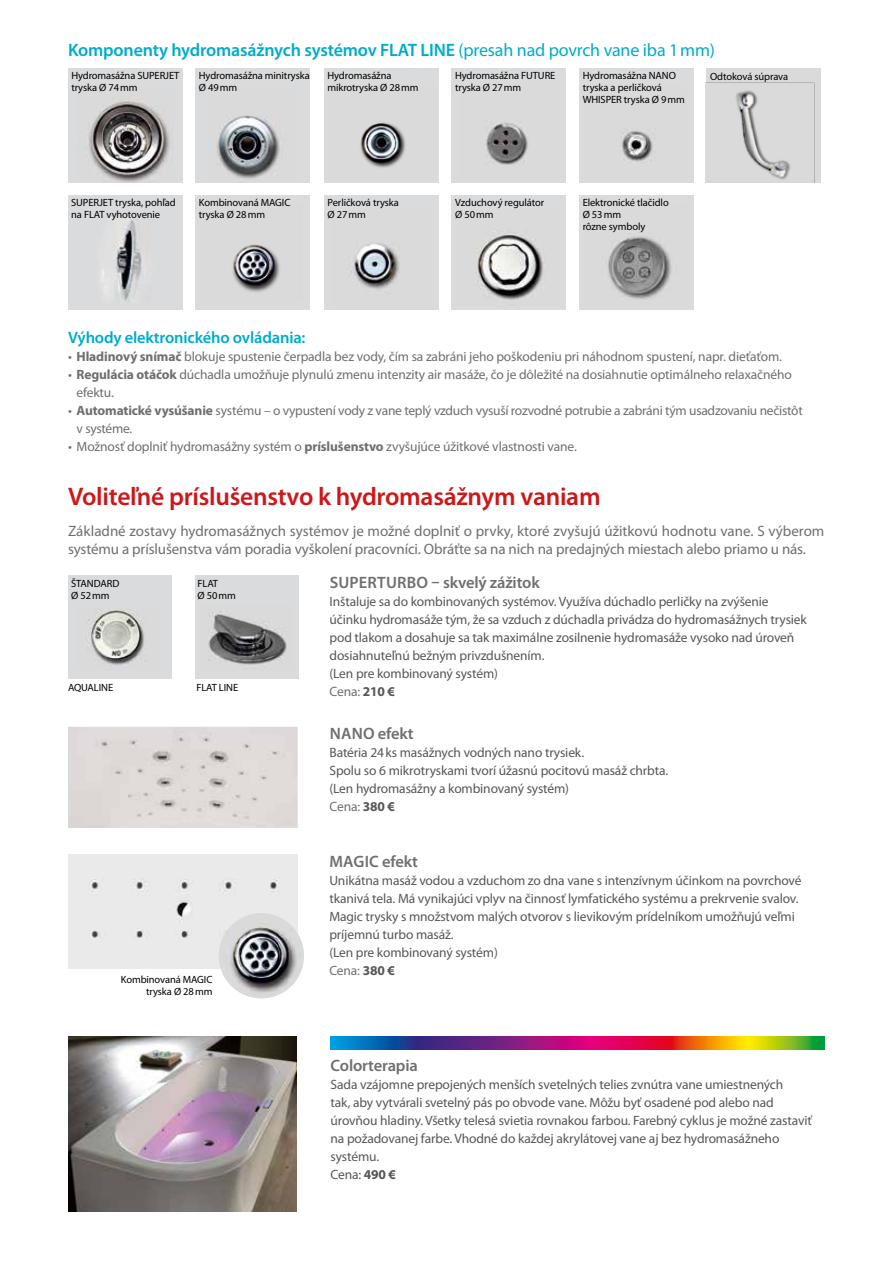
<style>
.page{position:relative;width:893px;height:1263px;background:#fff}
.page>*{position:absolute;margin:0;border:0;box-sizing:border-box;transform-origin:0 0}
.t1{font:600 25.5px "Myriad Pro";letter-spacing:-.01em;color:#cd1719}
.t2{font:600 18px "Myriad Pro";letter-spacing:-.01em;color:#00acc9}
.t3{font:600 16.5px "Myriad Pro";letter-spacing:-.01em;color:#706f6f}
.t4{font:600 16.5px "Myriad Pro";letter-spacing:-.01em;color:#00acc9}
.t5{font:15px/18px "Myriad Pro";letter-spacing:-.01em;color:#706f6f}
.t6{font:13.5px/18px "Myriad Pro";letter-spacing:-.01em;color:#575756}
.t7{font:13.5px/18px "Myriad Pro";letter-spacing:-.01em;color:#706f6f}
.t8{font:10.5px/12px "Myriad Pro";letter-spacing:-.01em;color:#000}
.s1{font-weight:400}
.s2{font-weight:700}
.s3{color:#706f6f}
</style>
<div class="page">
<div style="left:196px;top:68px;width:114px;height:114px;background:#dadbdd"></div>
<img style="left:217px;top:115px;width:63px;height:64px">
<div style="left:324px;top:68px;width:115px;height:114px;background:#dadbdd"></div>
<img style="left:360px;top:122px;width:46px;height:46px">
<div style="left:68px;top:68px;width:115px;height:114px;background:#dadbdd"></div>
<img style="left:88px;top:97px;width:82px;height:85px">
<div style="left:579px;top:68px;width:115px;height:114px;background:#dadbdd"></div>
<img style="left:621px;top:130px;width:32px;height:32px">
<div style="left:452px;top:68px;width:114px;height:114px;background:#dadbdd"></div>
<img style="left:485px;top:121px;width:43px;height:44px">
<div style="left:196px;top:195px;width:114px;height:114px;background:#dadbdd"></div>
<img style="left:232px;top:244px;width:48px;height:48px">
<div style="left:68px;top:195px;width:114px;height:114px;background:#dadbdd"></div>
<img style="left:101px;top:217px;width:45px;height:84px">
<div style="left:452px;top:195px;width:114px;height:115px;background:#dadbdd"></div>
<img style="left:476px;top:232px;width:67px;height:68px">
<div style="left:579px;top:195px;width:115px;height:115px;background:#dadbdd"></div>
<img style="left:608px;top:232px;width:64px;height:67px">
<div style="left:324px;top:195px;width:115px;height:115px;background:#dadbdd"></div>
<img style="left:350px;top:243px;width:50px;height:47px">
<div style="left:68px;top:575px;width:103px;height:104px;background:#dadbdd"></div>
<img style="left:87px;top:609px;width:60px;height:56px">
<div style="left:195px;top:575px;width:103px;height:104px;background:#dadbdd"></div>
<img style="left:208px;top:611px;width:79px;height:58px">
<div style="left:68px;top:727px;width:230px;height:101px;background:#e0dbd9"></div>
<div style="left:68px;top:854px;width:230px;height:114px;background:#eaeaea"></div>
<img style="left:219px;top:913px;width:85px;height:85px;border-radius:43px">
<img style="left:68px;top:1036px;width:228px;height:176px">
<svg style="left:331px;top:1036px;width:493px;height:13px;background:#8f4f5e"></svg>
<div style="left:706px;top:68px;width:114px;height:115px;background:#dadada"></div>
<img style="left:706px;top:82px;width:109px;height:101px">
<h2 class="t2" style="left:68px;top:39px;width:648px">Komponenty hydromasážnych systémov FLAT LINE <span class="s1">(presah nad povrch vane iba 1mm)</span></h2>
<p class="t8" style="left:71px;top:69px;width:110px">Hydromasážna SUPERJET tryska Ø 74mm</p>
<p class="t8" style="left:199px;top:69px;width:113px">Hydromasážna minitryska<br>Ø 49mm</p>
<p class="t8" style="left:327px;top:69px;width:93px">Hydromasážna mikrotryska Ø 28mm</p>
<p class="t8" style="left:583px;top:69px;width:104px">Hydromasážna NANO tryska a perličková<br>WHISPER tryska Ø 9mm</p>
<p class="t8" style="left:455px;top:69px;width:102px">Hydromasážna FUTURE tryska Ø 27mm</p>
<p class="t8" style="left:710px;top:70px;width:80px">Odtoková súprava</p>
<p class="t8" style="left:71px;top:196px;width:106px">SUPERJET tryska, pohľad na FLAT vyhotovenie</p>
<p class="t8" style="left:455px;top:196px;width:90px">Vzduchový regulátor<br>Ø 50mm</p>
<p class="t8" style="left:583px;top:196px;width:88px">Elektronické tlačidlo<br>Ø 53mm<br>rôzne symboly</p>
<p class="t8" style="left:199px;top:196px;width:93px">Kombinovaná MAGIC tryska Ø 28mm</p>
<p class="t8" style="left:328px;top:196px;width:73px">Perličková tryska<br>Ø 27mm</p>
<p class="t4" style="left:68px;top:327px;width:239px">Výhody elektronického ovládania:</p>
<p class="t7" style="left:68px;top:347px;width:715px">• <span class="s2">Hladinový snímač</span> blokuje spustenie čerpadla bez vody, čím sa zabráni jeho poškodeniu pri náhodnom spustení, napr. dieťaťom.</p>
<p class="t7" style="left:77px;top:365px;width:717px;text-indent:-9px">• <span class="s2">Regulácia otáčok</span> dúchadla umožňuje plynulú zmenu intenzity air masáže, čo je dôležité na dosiahnutie optimálneho relaxačného efektu.</p>
<p class="t7" style="left:77px;top:401px;width:728px;text-indent:-9px">• <span class="s2">Automatické vysúšanie</span> systému – o vypustení vody z vane teplý vzduch vysuší rozvodné potrubie a zabráni tým usadzovaniu nečistôt v systéme.</p>
<p class="t7" style="left:68px;top:437px;width:510px">• Možnosť doplniť hydromasážny systém o <span class="s2">príslušenstvo</span> zvyšujúce úžitkové vlastnosti vane.</p>
<h1 class="t1" style="left:68px;top:481px;width:534px">Voliteľné príslušenstvo k hydromasážnym vaniam</h1>
<p class="t5" style="left:68px;top:521px;width:758px">Základné zostavy hydromasážnych systémov je možné doplniť o prvky, ktoré zvyšujú úžitkovú hodnotu vane. S výberom systému a príslušenstva vám poradia vyškolení pracovníci. Obráťte sa na nich na predajných miestach alebo priamo u nás.</p>
<p class="t8" style="left:71px;top:577px;width:50px">ŠTANDARD<br>Ø 52mm</p>
<p class="t8" style="left:198px;top:577px;width:40px">FLAT<br>Ø 50mm</p>
<p class="t3" style="left:330px;top:572px;width:212px">SUPERTURBO – skvelý zážitok</p>
<p class="t6" style="left:330px;top:592px;width:479px">Inštaluje sa do kombinovaných systémov. Využíva dúchadlo perličky na zvýšenie účinku hydromasáže tým, že sa vzduch z dúchadla privádza do hydromasážnych trysiek pod tlakom a dosahuje sa tak maximálne zosilnenie hydromasáže vysoko nad úroveň dosiahnuteľnú bežným privzdušnením.<br>(Len pre kombinovaný systém)<br><span class="s3">Cena:</span> <span class="s2">210 €</span></p>
<p class="t3" style="left:330px;top:723px;width:85px">NANO efekt</p>
<p class="t6" style="left:330px;top:743px;width:340px">Batéria 24ks masážnych vodných nano trysiek.<br>Spolu so 6 mikrotryskami tvorí úžasnú pocitovú masáž chrbta. (Len hydromasážny a kombinovaný systém)<br><span class="s3">Cena:</span> <span class="s2">380 €</span></p>
<p class="t8" style="left:68px;top:681px;width:47px">AQUALINE</p>
<p class="t8" style="left:196px;top:681px;width:43px">FLAT LINE</p>
<p class="t8" style="left:121px;top:973px;width:93px;text-align:right">Kombinovaná MAGIC tryska Ø 28mm</p>
<p class="t3" style="left:330px;top:851px;width:90px">MAGIC efekt</p>
<p class="t6" style="left:329px;top:871px;width:474px">Unikátna masáž vodou a vzduchom zo dna vane s intenzívnym účinkom na povrchové tkanivá tela. Má vynikajúci vplyv na činnosť lymfatického systému a prekrvenie svalov.<br>Magic trysky s množstvom malých otvorov s lievikovým prídelníkom umožňujú veľmi príjemnú turbo masáž.<br>(Len pre kombinovaný systém)<br><span class="s3">Cena:</span> <span class="s2">380 €</span></p>
<p class="t3" style="left:331px;top:1055px;width:89px">Colorterapia</p>
<p class="t6" style="left:331px;top:1075px;width:483px">Sada vzájomne prepojených menších svetelných telies zvnútra vane umiestnených<br>tak, aby vytvárali svetelný pás po obvode vane. Môžu byť osadené pod alebo nad úrovňou hladiny. Všetky telesá svietia rovnakou farbou. Farebný cyklus je možné zastaviť na požadovanej farbe. Vhodné do každej akrylátovej vane aj bez hydromasážneho systému.<br>Cena: <span class="s2">490 €</span></p>
</div>
